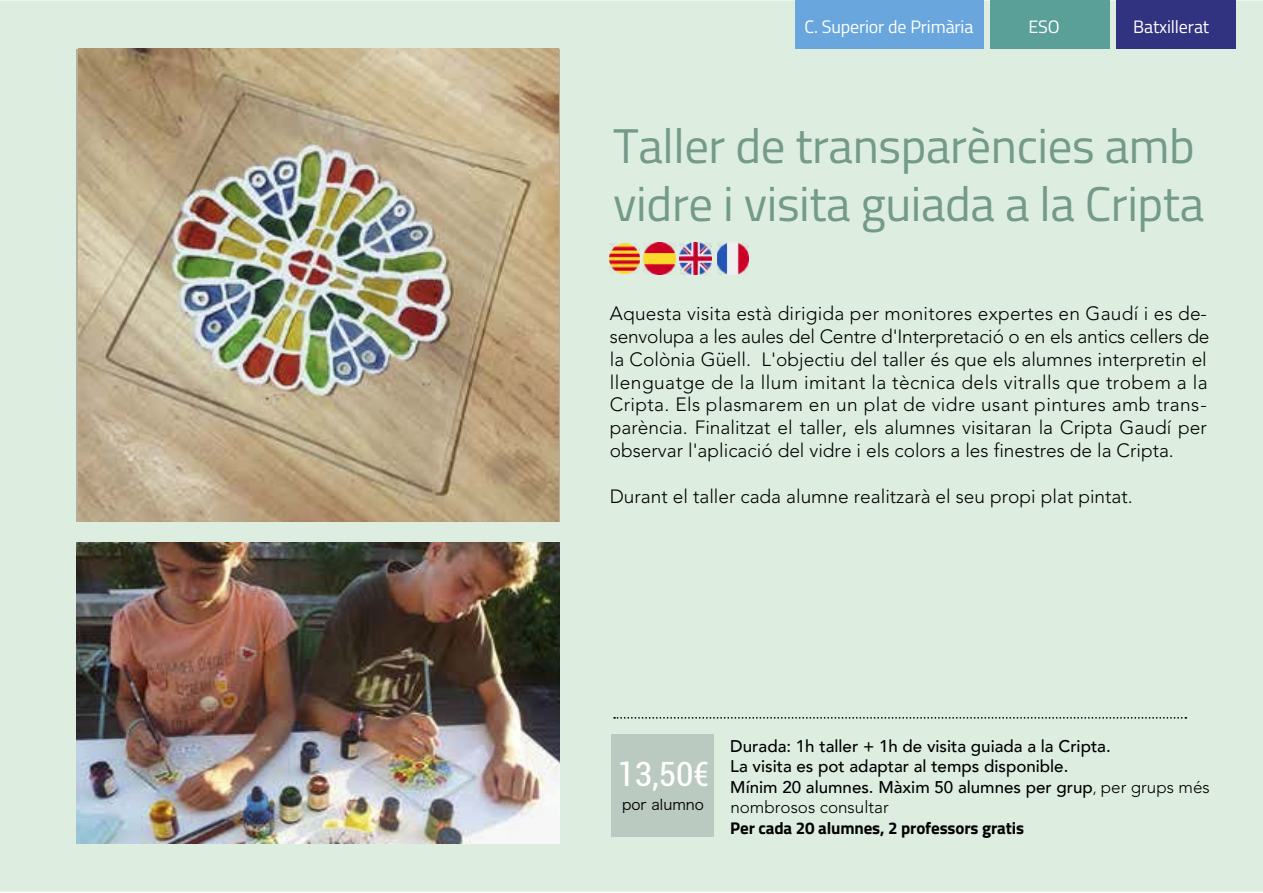
<style>
.page{position:relative;width:1263px;height:893px;background:#fff}
.page>*{position:absolute;margin:0;border:0;box-sizing:border-box;transform-origin:0 0}
.t1{font:48.75px/58.5px "Titillium Web";letter-spacing:-.01em;color:#749a8a}
.t2{font:condensed 33.6px "Roboto";color:#fff}
.t3{font:300 19.05px/23px "Avenir";color:#000}
.t4{font:18px "Titillium Web";letter-spacing:-.01em;color:#fff}
.t5{font:300 17.1px "Avenir";color:#000}
.t6{font:500 16.95px/20.4px "Avenir";color:#000}
.t7{font:700 16.95px "Titillium Web";letter-spacing:-.01em;color:#000}
.t8{font:14.55px "Hiragino Sans GB W3";color:#000}
.s1{font-weight:300;font-size:14.85px}
.s2{font-weight:300;font-size:17.1px}
</style>
<div class="page">
<div style="left:0;top:0;width:1263px;height:892px;background:#ddeee0"></div>
<div style="left:1117px;top:0;width:119px;height:49px;background:#313280"></div>
<div style="left:990px;top:0;width:120px;height:49px;background:#5a9f98"></div>
<div style="left:795px;top:0;width:188px;height:49px;background:#68a6dd"></div>
<img style="left:610px;top:243px;width:30px;height:31px">
<img style="left:644px;top:243px;width:31px;height:31px">
<img style="left:679px;top:243px;width:32px;height:31px">
<img style="left:717px;top:243px;width:31px;height:31px">
<img style="left:76px;top:542px;width:484px;height:301px">
<div style="left:611px;top:734px;width:103px;height:103px;background:#bbcac1"></div>
<svg style="left:614px;top:717px;width:572px;height:2px"></svg>
<img style="left:78px;top:49px;width:480px;height:472px">
<p class="t4" style="left:804px;top:14px;width:170px">C. Superior de Primària</p>
<p class="t4" style="left:1028px;top:14px;width:33px">ESO</p>
<p class="t4" style="left:1133px;top:14px;width:78px">Batxillerat</p>
<h1 class="t1" style="left:613px;top:114px;width:592px">Taller de transparències amb vidre i visita guiada a la Cripta</h1>
<p class="t3" style="left:610px;top:302px;width:601px">Aquesta visita està dirigida per monitores expertes en Gaudí i es de&shy;senvolupa a les aules del Centre d'Interpretació o en els antics cellers de la Colònia Güell. L'objectiu del taller és que els alumnes interpretin el llenguatge de la llum imitant la tècnica dels vitralls que trobem a la Cripta. Els plasmarem en un plat de vidre usant pintures amb trans&shy;parència. Finalitzat el taller, els alumnes visitaran la Cripta Gaudí per observar l'aplicació del vidre i els colors a les finestres de la Cripta.</p>
<p class="t3" style="left:610px;top:485px;width:524px">Durant el taller cada alumne realitzarà el seu propi plat pintat.</p>
<h2 class="t2" style="left:617px;top:751px;width:93px">13,50€</h2>
<p class="t8" style="left:622px;top:796px;width:83px">por alumno</p>
<p class="t6" style="left:730px;top:735px;width:481px">Durada: 1h taller + 1h de visita guiada a la Cripta.<br>La visita es pot adaptar al temps disponible.<br>Mínim 20 alumnes. Màxim 50 alumnes per grup<span class="s1">,</span> <span class="s2">per grups més</span></p>
<p class="t5" style="left:730px;top:797px;width:160px">nombrosos consultar</p>
<p class="t7" style="left:730px;top:815px;width:295px">Per cada 20 alumnes, 2 professors gratis</p>
</div>
